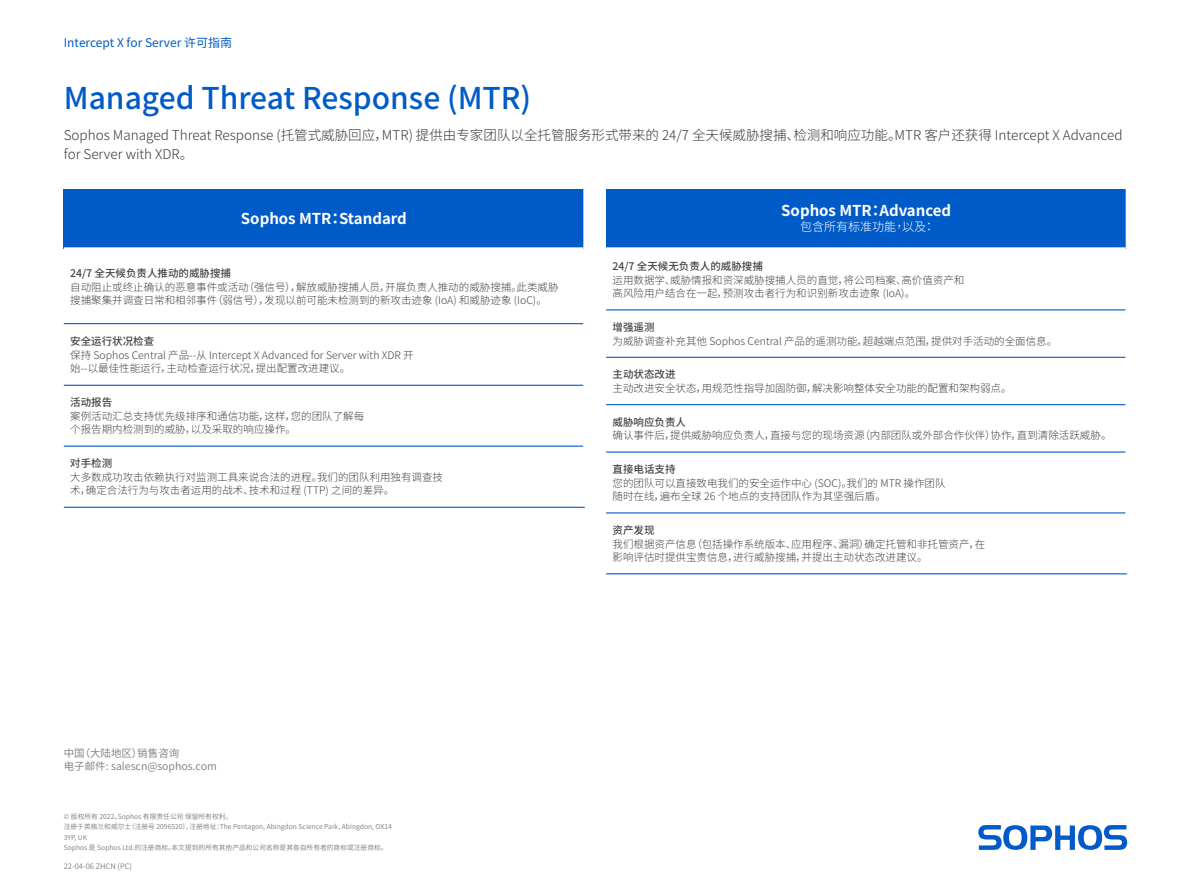
<style>
.page{position:relative;width:1191px;height:893px;background:#fff}
.page>*{position:absolute;margin:0;border:0;box-sizing:border-box;transform-origin:0 0}
.Heading_1{font:500 30px "Noto Sans CJ Ksc";color:#005bc8}
.Table_Header{font:700 15px "Noto Sans CJ Ktc";color:#fff}
.Body_Copy{font:300 13.5px/18.8px "Noto Sans CJ Ksc";color:#363738}
.t1{font:12px "Noto Sans CJ Ksc";color:#005bc8}
.Table_Header-2{font:300 12px "Noto Sans CJ Ktc";color:#fff}
.Table_Left_Column{font:300 10.5px/13.5px "Noto Sans CJ Ksc";color:#424344}
.Table_Body_Copy{font:300 10.5px/13.5px "Noto Sans CJ Ksc";color:#424344}
.Table_Left_Column-2{font:500 10.5px "Noto Sans CJ Ksc";color:#424344}
.t2{font:10.5px/13.5px "Noto Sans CJ Ksc";color:#83868b}
.Table_Body_Copy-2{font:500 10.5px "Noto Sans CJ Ksc";color:#424344}
.t3{font:7.5px "Noto Sans CJ Ksc";color:#83868b}
.t4{font:6.75px/10.5px "Noto Sans CJ Ksc";color:#83868b}
</style>
<div class="page">
<svg style="left:978px;top:825px;width:149px;height:25px"></svg>
<div style="left:64px;top:189px;width:520px;height:59px;background:#005bc8"></div>
<hr style="left:64px;top:507px;width:521px;height:1px;background:#005bc8">
<hr style="left:64px;top:323px;width:519px;height:1px;background:#005bc8">
<hr style="left:64px;top:385px;width:519px;height:1px;background:#005bc8">
<hr style="left:64px;top:446px;width:519px;height:1px;background:#005bc8">
<hr style="left:64px;top:247px;width:519px;height:3px;background:#fff">
<hr style="left:583px;top:189px;width:2px;height:59px;background:#fff">
<div style="left:606px;top:189px;width:520px;height:59px;background:#005bc8"></div>
<hr style="left:606px;top:309px;width:519px;height:1px;background:#005bc8">
<hr style="left:606px;top:357px;width:519px;height:1px;background:#005bc8">
<hr style="left:606px;top:404px;width:519px;height:1px;background:#005bc8">
<hr style="left:606px;top:451px;width:519px;height:2px;background:#005bc8">
<hr style="left:606px;top:512px;width:519px;height:1px;background:#005bc8">
<hr style="left:606px;top:573px;width:521px;height:1px;background:#005bc8">
<hr style="left:606px;top:247px;width:519px;height:3px;background:#fff">
<hr style="left:1125px;top:189px;width:2px;height:59px;background:#fff">
<p class="t1" style="left:64px;top:36px;width:170px">Intercept X for Server 许可指南</p>
<p class="Heading_1" style="left:64px;top:81px;width:469px">Managed Threat Response (MTR)</p>
<p class="Body_Copy" style="left:64px;top:126px;width:1060px">Sophos Managed Threat Response (托管式威胁回应，MTR) 提供由专家团队以全托管服务形式带来的 24/7 全天候威胁搜捕、检测和响应功能。MTR 客户还获得 Intercept X Advanced for Server with XDR。</p>
<p class="Table_Header" style="left:241px;top:210px;width:167px">Sophos MTR：Standard</p>
<p class="Table_Body_Copy-2" style="left:70px;top:267px;width:162px">24/7 全天候负责人推动的威胁搜捕</p>
<p class="Table_Body_Copy" style="left:70px;top:280px;width:490px">自动阻止或终止确认的恶意事件或活动（强信号），解放威胁搜捕人员，开展负责人推动的威胁搜捕。此类威胁搜捕聚集并调查日常和相邻事件（弱信号），发现以前可能未检测到的新攻击迹象 (IoA) 和威胁迹象 (IoC)。</p>
<p class="Table_Left_Column-2" style="left:70px;top:335px;width:85px">安全运行状况检查</p>
<p class="Table_Left_Column" style="left:70px;top:348px;width:345px">保持 Sophos Central 产品--从 Intercept X Advanced for Server with XDR 开始--以最佳性能运行，主动检查运行状况，提出配置改进建议。</p>
<p class="Table_Left_Column-2" style="left:70px;top:397px;width:43px">活动报告</p>
<p class="Table_Left_Column" style="left:70px;top:409px;width:295px">案例活动汇总支持优先级排序和通信功能，这样，您的团队了解每个报告期内检测到的威胁，以及采取的响应操作。</p>
<p class="Table_Left_Column-2" style="left:70px;top:458px;width:43px">对手检测</p>
<p class="Table_Left_Column" style="left:70px;top:470px;width:374px">大多数成功攻击依赖执行对监测工具来说合法的进程。我们的团队利用独有调查技术，确定合法行为与攻击者运用的战术、技术和过程 (TTP) 之间的差异。</p>
<p class="Table_Header" style="left:781px;top:202px;width:171px">Sophos MTR：Advanced</p>
<p class="Table_Header-2" style="left:800px;top:220px;width:136px">包含所有标准功能，以及：</p>
<p class="Table_Left_Column-2" style="left:612px;top:260px;width:152px">24/7 全天候无负责人的威胁搜捕</p>
<p class="Table_Left_Column" style="left:612px;top:273px;width:353px">运用数据学、威胁情报和资深威胁搜捕人员的直觉，将公司档案、高价值资产和高风险用户结合在一起，预测攻击者行为和识别新攻击迹象 (IoA)。</p>
<p class="Table_Left_Column-2" style="left:612px;top:321px;width:43px">增强遥测</p>
<p class="Table_Left_Column" style="left:612px;top:334px;width:446px">为威胁调查补充其他 Sophos Central 产品的遥测功能，超越端点范围，提供对手活动的全面信息。</p>
<p class="Table_Left_Column-2" style="left:612px;top:369px;width:64px">主动状态改进</p>
<p class="Table_Left_Column" style="left:612px;top:382px;width:401px">主动改进安全状态，用规范性指导加固防御，解决影响整体安全功能的配置和架构弱点。</p>
<p class="Table_Left_Column-2" style="left:612px;top:416px;width:75px">威胁响应负责人</p>
<p class="Table_Left_Column" style="left:612px;top:429px;width:500px">确认事件后，提供威胁响应负责人，直接与您的现场资源（内部团队或外部合作伙伴）协作，直到清除活跃威胁。</p>
<p class="Table_Left_Column-2" style="left:612px;top:463px;width:64px">直接电话支持</p>
<p class="Table_Left_Column" style="left:612px;top:476px;width:334px">您的团队可以直接致电我们的安全运作中心 (SOC)。我们的 MTR 操作团队随时在线，遍布全球 26 个地点的支持团队作为其坚强后盾。</p>
<p class="Table_Left_Column-2" style="left:612px;top:524px;width:43px">资产发现</p>
<p class="Table_Left_Column" style="left:612px;top:537px;width:374px">我们根据资产信息（包括操作系统版本、应用程序、漏洞）确定托管和非托管资产，在影响评估时提供宝贵信息，进行威胁搜捕，并提出主动状态改进建议。</p>
<p class="t2" style="left:64px;top:747px;width:154px">中国（大陆地区）销售咨询<br>电子邮件: salescn@sophos.com</p>
<p class="t4" style="left:64px;top:811px;width:329px">© 版权所有 2022。Sophos 有限责任公司 保留所有权利。<br>注册于英格兰和威尔士（注册号 2096520），注册地址：The Pentagon, Abingdon Science Park, Abingdon, OX14<br>3YP, UK<br>Sophos 是 Sophos Ltd.的注册商标。本文提到的所有其他产品和公司名称是其各自所有者的商标或注册商标。</p>
<p class="t3" style="left:64px;top:862px;width:70px">22-04-06 ZHCN (PC)</p>
</div>
